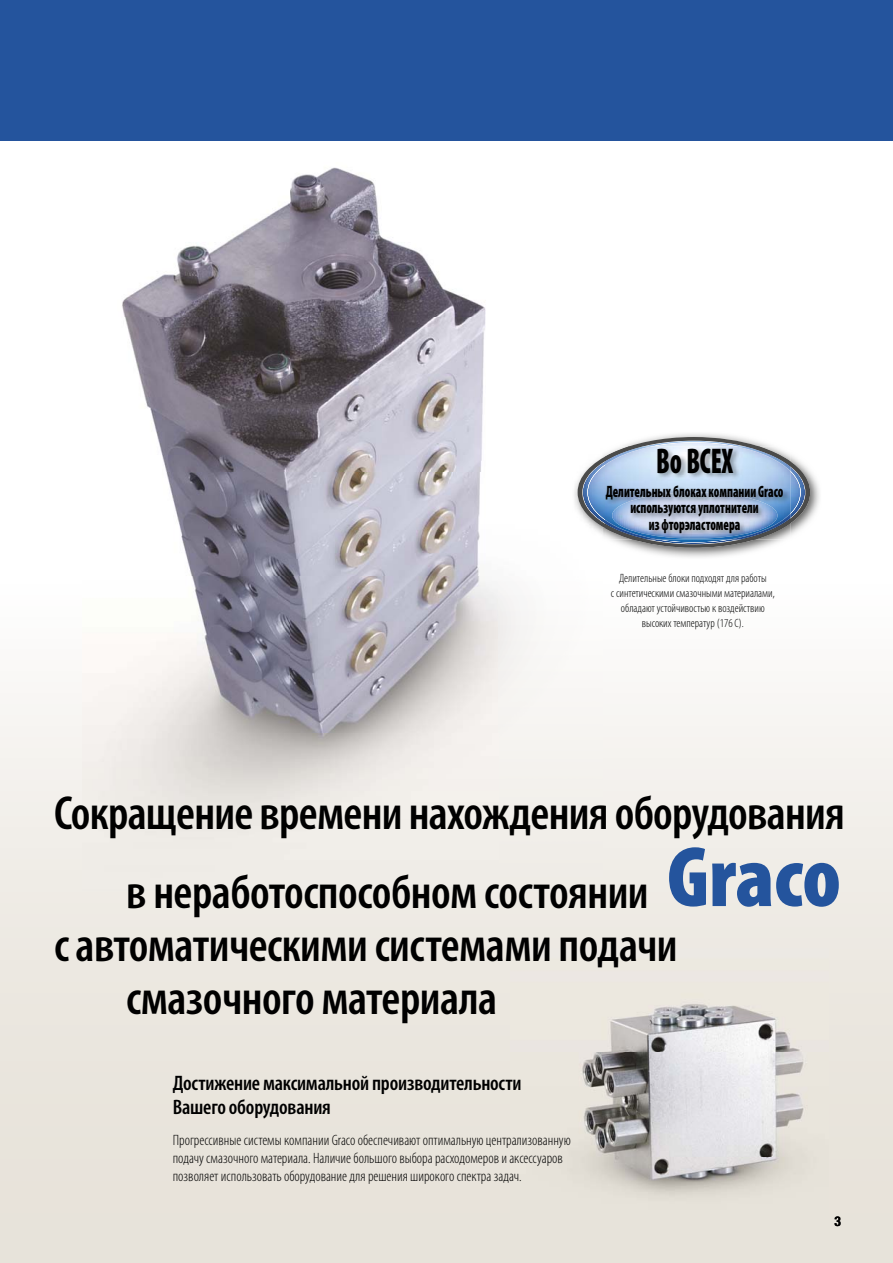
<style>
.page{position:relative;width:893px;height:1263px;background:#fff}
.page>*{position:absolute;margin:0;border:0;box-sizing:border-box;transform-origin:0 0}
.t1{font:600 condensed 48px/53.4px "Myriad Pro";letter-spacing:-.01em;color:#000}
.t2{font:900 condensed 35.85px "Myriad Pro";color:#000;scale:.75 1}
.t3{font:600 condensed 21px/24px "Myriad Pro";letter-spacing:-.01em;color:#000}
.t4{font:900 condensed 16.5px/16.5px "Myriad Pro";color:#000;text-align:center;scale:.75 1}
.t5{font:300 condensed 15px/18px "Myriad Pro";color:#000}
.t6{font:700 condensed 13.5px "Helvetica Neue LT Std";color:#000}
.t7{font:300 condensed 12px/15px "Myriad Pro";color:#000;text-align:center}
.s1{font-weight:900;font-size:86.4px;color:#24549d}
</style>
<div class="page">
<svg style="left:0;top:688px;width:893px;height:575px;background:#ece8e1"></svg>
<img style="left:82px;top:167px;width:520px;height:724px">
<img style="left:510px;top:948px;width:318px;height:315px">
<img style="left:633px;top:433px;width:187px;height:124px">
<div style="left:0;top:0;width:893px;height:140px;background:#24549d"></div>
<svg style="left:578px;top:437px;width:232px;height:111px"></svg>
<img style="left:617px;top:446px;width:26px;height:9px">
<img style="left:729px;top:446px;width:61px;height:93px">
<img style="left:730px;top:514px;width:60px;height:25px">
<img style="left:605px;top:520px;width:54px;height:19px">
<img style="left:612px;top:492px;width:165px;height:47px;border-radius:50%">
<h2 class="t2" style="left:656px;top:447px;width:104px">Во ВСЕХ</h2>
<p class="t4" style="left:606px;top:485px;width:238px">Делительных блоках компании Graco используются уплотнители<br>из фторэластомера</p>
<p class="t7" style="left:611px;top:572px;width:165px">Делительные блоки подходят для работы<br>с синтетическими смазочными материалами, обладают устойчивостью к воздействию высоких температур (176 C).</p>
<h1 class="t1" style="left:54px;top:791px;width:792px">Сокращение времени нахождения оборудования</h1>
<h1 class="t1" style="left:126px;top:870px;width:716px">в неработоспособном состоянии <span class="s1">Graco</span></h1>
<h1 class="t1" style="left:126px;top:923px;width:553px;text-indent:-72px">с автоматическими системами подачи смазочного материала</h1>
<h3 class="t3" style="left:173px;top:1073px;width:350px">Достижение максимальной производительности<br>Вашего оборудования</h3>
<p class="t5" style="left:173px;top:1133px;width:399px">Прогрессивные системы компании Graco обеспечивают оптимальную централизованную подачу смазочного материала. Наличие большого выбора расходомеров и аксессуаров позволяет использовать оборудование для решения широкого спектра задач.</p>
<p class="t6" style="left:834px;top:1216px;width:8px">3</p>
</div>
